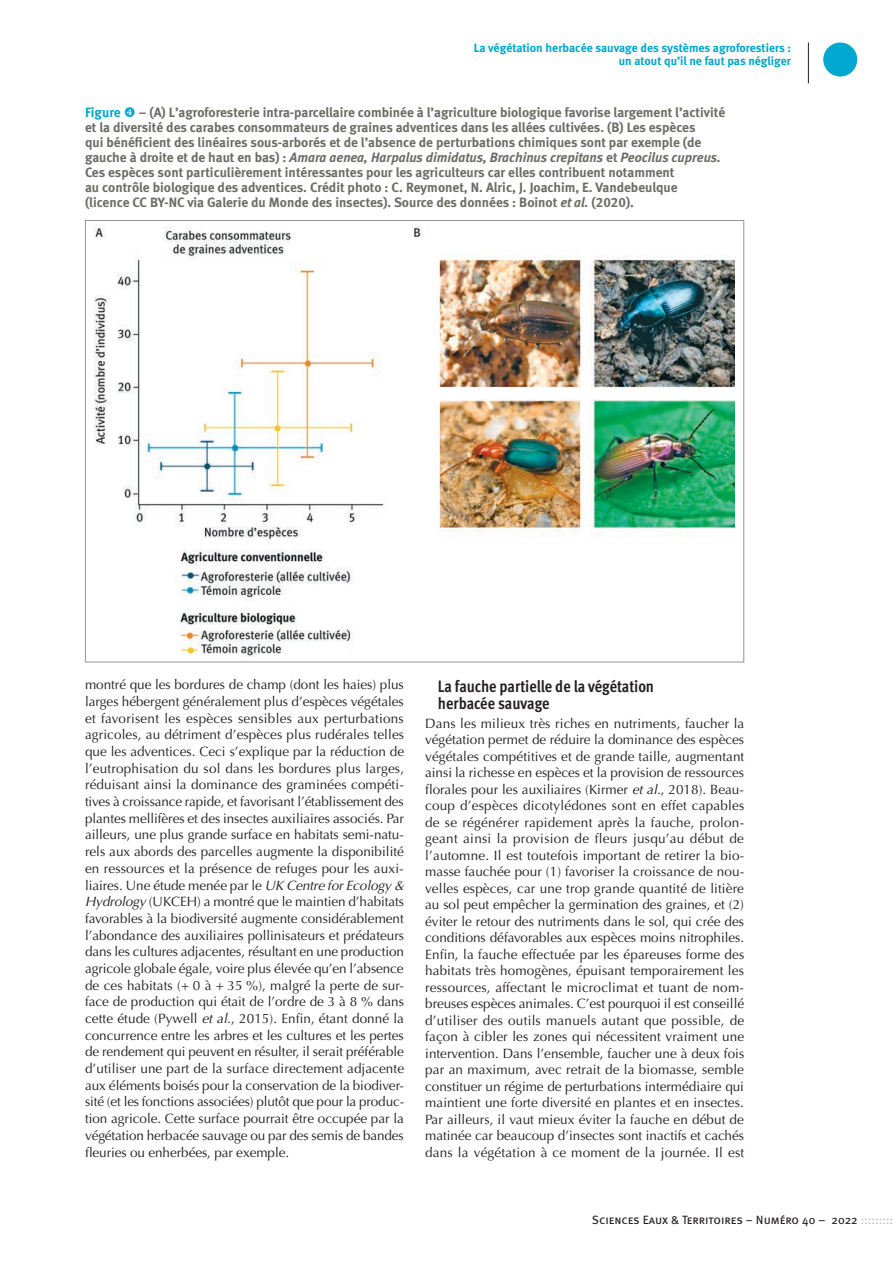
<style>
.page{position:relative;width:893px;height:1263px;background:#fff}
.page>*{position:absolute;margin:0;border:0;box-sizing:border-box;transform-origin:0 0}
.t1{font:700 16.5px/17px "Meta Cond OT";color:#231f20}
.t2{font:13.5px/16.6px "Optima";letter-spacing:-.005em;color:#231f20;text-align:justify}
.t3{font:13.5px/15px "Meta Bold LF";color:#6c6d67}
.t4{font:13.5px "Meta Bold LF";color:#00a7d1}
.t5{font:12px/13.5px "Meta Bold LF";color:#00a7d1;text-align:right}
.t6{font:12px "Meta Book Caps";color:#231f20}
.s1{font-style:italic}
.s2{color:#bcbdc0}
</style>
<div class="page">
<div style="left:823px;top:43px;width:34px;height:34px;background:#00a7d1;border-radius:50%"></div>
<hr style="left:808px;top:43px;width:1px;height:40px;background:#231f20">
<img style="left:95px;top:226px;width:640px;height:430px">
<p class="t5" style="left:474px;top:41px;width:319px">La végétation herbacée sauvage des systèmes agroforestiers : un atout qu’il ne faut pas négliger</p>
<p class="t3" style="left:85px;top:104px;width:642px;text-indent:54px">– (A) L’agroforesterie intra-parcellaire combinée à l’agriculture biologique favorise largement l’activité et la diversité des carabes consommateurs de graines adventices dans les allées cultivées. (B) Les espèces<br>qui bénéficient des linéaires sous-arborés et de l’absence de perturbations chimiques sont par exemple (de gauche à droite et de haut en bas) : <span class="s1">Amara aenea, Harpalus dimidatus, Brachinus crepitans</span> et <span class="s1">Peocilus cupreus.<br></span>Ces espèces sont particulièrement intéressantes pour les agriculteurs car elles contribuent notamment<br>au contrôle biologique des adventices. Crédit photo : C. Reymonet, N. Alric, J. Joachim, E. Vandebeulque (licence CC BY-NC via Galerie du Monde des insectes). Source des données : Boinot <span class="s1">et al.</span> (2020).</p>
<p class="t4" style="left:85px;top:104px;width:37px">Figure</p>
<p class="t2" style="left:85px;top:676px;width:321px">montré que les bordures de champ (dont les haies) plus larges hébergent généralement plus d’espèces végétales et favorisent les espèces sensibles aux perturbations agricoles, au détriment d’espèces plus rudérales telles que les adventices. Ceci s’explique par la réduction de l’eutrophisation du sol dans les bordures plus larges, réduisant ainsi la dominance des graminées compéti&shy;tives à croissance rapide, et favorisant l’établissement des plantes mellifères et des insectes auxiliaires associés. Par ailleurs, une plus grande surface en habitats semi-natu&shy;rels aux abords des parcelles augmente la disponibilité en ressources et la présence de refuges pour les auxi&shy;liaires. Une étude menée par le <span class="s1">UK Centre for Ecology &amp; Hydrology</span> (UKCEH) a montré que le maintien d’habitats favorables à la biodiversité augmente considérablement l’abondance des auxiliaires pollinisateurs et prédateurs dans les cultures adjacentes, résultant en une production agricole globale égale, voire plus élevée qu’en l’absence de ces habitats (+ 0 à + 35 %), malgré la perte de sur&shy;face de production qui était de l’ordre de 3 à 8 % dans cette étude (Pywell <span class="s1">et al.</span>, 2015). Enfin, étant donné la concurrence entre les arbres et les cultures et les pertes de rendement qui peuvent en résulter, il serait préférable d’utiliser une part de la surface directement adjacente aux éléments boisés pour la conservation de la biodiver&shy;sité (et les fonctions associées) plutôt que pour la produc&shy;tion agricole. Cette surface pourrait être occupée par la végétation herbacée sauvage ou par des semis de bandes fleuries ou enherbées, par exemple.</p>
<p class="t1" style="left:438px;top:678px;width:218px">La fauche partielle de la végétation herbacée sauvage</p>
<p class="t2" style="left:425px;top:715px;width:321px">Dans les milieux très riches en nutriments, faucher la végétation permet de réduire la dominance des espèces végétales compétitives et de grande taille, augmentant ainsi la richesse en espèces et la provision de ressources florales pour les auxiliaires (Kirmer <span class="s1">et al.</span>, 2018). Beau&shy;coup d’espèces dicotylédones sont en effet capables de se régénérer rapidement après la fauche, prolon&shy;geant ainsi la provision de fleurs jusqu’au début de l’automne. Il est toutefois important de retirer la bio&shy;masse fauchée pour (1) favoriser la croissance de nou&shy;velles espèces, car une trop grande quantité de litière au sol peut empêcher la germination des graines, et (2) éviter le retour des nutriments dans le sol, qui crée des conditions défavorables aux espèces moins nitrophiles.<br>Enfin, la fauche effectuée par les épareuses forme des habitats très homogènes, épuisant temporairement les ressources, affectant le microclimat et tuant de nom&shy;breuses espèces animales. C’est pourquoi il est conseillé d’utiliser des outils manuels autant que possible, de façon à cibler les zones qui nécessitent vraiment une intervention. Dans l’ensemble, faucher une à deux fois par an maximum, avec retrait de la biomasse, semble constituer un régime de perturbations intermédiaire qui maintient une forte diversité en plantes et en insectes.<br>Par ailleurs, il vaut mieux éviter la fauche en début de matinée car beaucoup d’insectes sont inactifs et cachés dans la végétation à ce moment de la journée. Il est</p>
<p class="t6" style="left:592px;top:1213px;width:303px">Sciences Eaux &amp; Territoires – Numéro 40 – 2022 <span class="s2">:::::::::</span></p>
</div>
